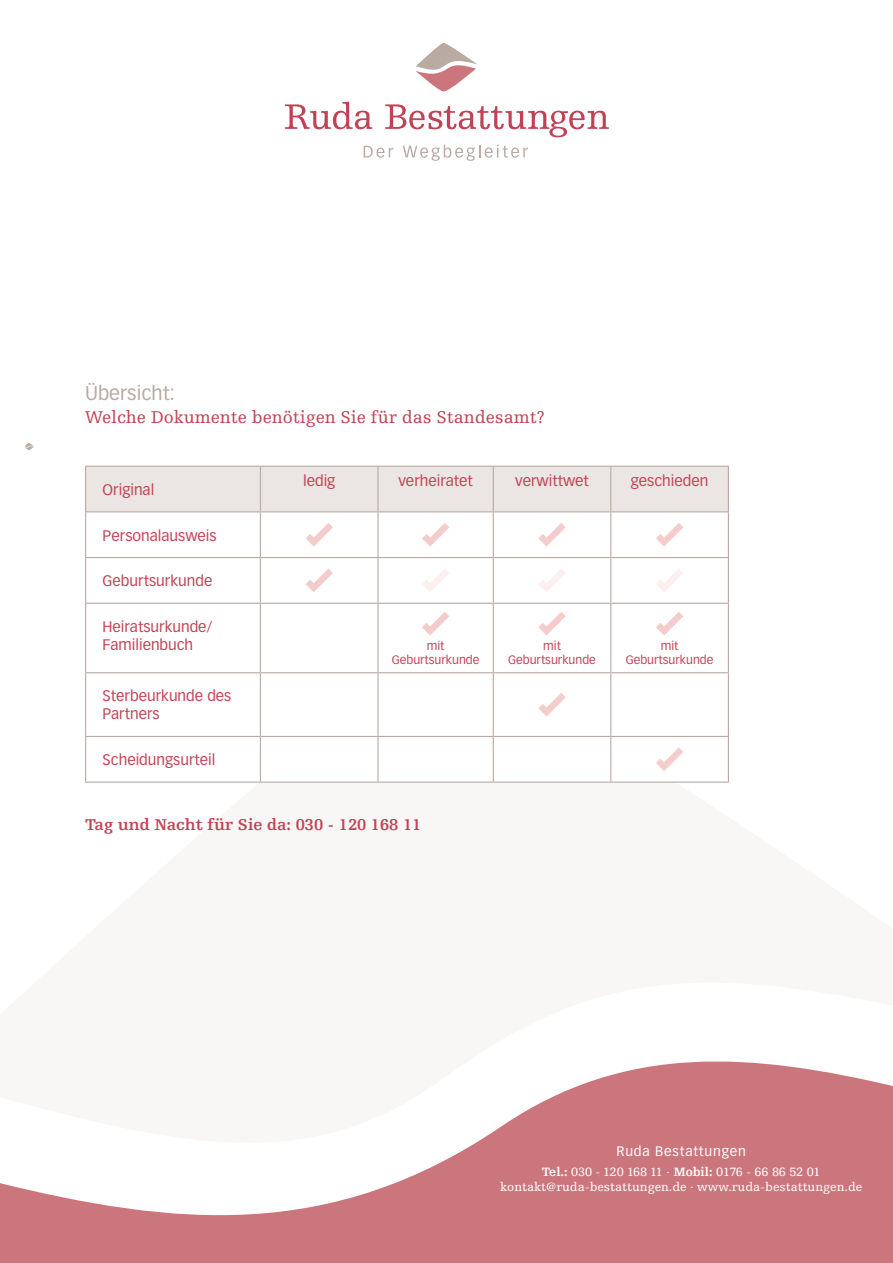
<style>
.page{position:relative;width:893px;height:1263px;background:#fff}
.page>*{position:absolute;margin:0;border:0;box-sizing:border-box;transform-origin:0 0}
.t1{font:19.5px "Vectora LT Std";color:#b9aaa2}
.t2{font:18px "Egyptienne F";color:#c14355}
.t3{font:700 16.5px "Egyptienne F";color:#c14355}
.t4{font:15px/18px "Vectora LT Std";color:#c14355}
.t5{font:13.5px "Vectora LT Std";letter-spacing:.06em;color:#fff}
.t6{font:12.75px/15px "Egyptienne F";color:#fff;text-align:center}
.t7{font:12px/14.4px "Vectora LT Std";color:#c14355;text-align:center}
.s1{font-weight:700}
</style>
<div class="page">
<svg style="left:25px;top:443px;width:9px;height:7px"></svg>
<svg style="left:0;top:1061px;width:893px;height:202px;fill:#cb767d"></svg>
<svg style="left:285px;top:102px;width:87px;height:27px"></svg>
<svg style="left:385px;top:104px;width:224px;height:33px"></svg>
<svg style="left:364px;top:146px;width:29px;height:12px"></svg>
<svg style="left:403px;top:145px;width:125px;height:16px"></svg>
<svg style="left:416px;top:43px;width:61px;height:49px"></svg>
<div style="left:86px;top:467px;width:642px;height:44px;background:#ebe6e3"></div>
<svg style="left:86px;top:512px;width:642px;height:269px"></svg>
<hr style="left:85px;top:466px;width:175px;height:1px;background:#b9aaa2">
<hr style="left:85px;top:467px;width:1px;height:44px;background:#b9aaa2">
<hr style="left:260px;top:466px;width:118px;height:1px;background:#b9aaa2">
<hr style="left:260px;top:467px;width:1px;height:44px;background:#b9aaa2">
<hr style="left:378px;top:466px;width:115px;height:1px;background:#b9aaa2">
<hr style="left:377px;top:467px;width:2px;height:44px;background:#b9aaa2">
<hr style="left:493px;top:466px;width:118px;height:1px;background:#b9aaa2">
<hr style="left:493px;top:467px;width:1px;height:44px;background:#b9aaa2">
<hr style="left:611px;top:466px;width:118px;height:1px;background:#b9aaa2">
<hr style="left:610px;top:467px;width:1px;height:44px;background:#b9aaa2">
<hr style="left:728px;top:467px;width:1px;height:44px;background:#b9aaa2">
<hr style="left:85px;top:511px;width:175px;height:1px;background:#b9aaa2">
<hr style="left:85px;top:512px;width:1px;height:45px;background:#b9aaa2">
<hr style="left:260px;top:511px;width:118px;height:1px;background:#b9aaa2">
<hr style="left:260px;top:512px;width:1px;height:45px;background:#b9aaa2">
<hr style="left:378px;top:511px;width:115px;height:1px;background:#b9aaa2">
<hr style="left:377px;top:512px;width:2px;height:45px;background:#b9aaa2">
<hr style="left:493px;top:511px;width:118px;height:1px;background:#b9aaa2">
<hr style="left:493px;top:512px;width:1px;height:45px;background:#b9aaa2">
<hr style="left:611px;top:511px;width:118px;height:1px;background:#b9aaa2">
<hr style="left:610px;top:512px;width:1px;height:45px;background:#b9aaa2">
<hr style="left:728px;top:512px;width:1px;height:45px;background:#b9aaa2">
<hr style="left:85px;top:557px;width:175px;height:1px;background:#b9aaa2">
<hr style="left:85px;top:558px;width:1px;height:45px;background:#b9aaa2">
<hr style="left:260px;top:557px;width:118px;height:1px;background:#b9aaa2">
<hr style="left:260px;top:558px;width:1px;height:45px;background:#b9aaa2">
<hr style="left:378px;top:557px;width:115px;height:1px;background:#b9aaa2">
<hr style="left:377px;top:558px;width:2px;height:45px;background:#b9aaa2">
<hr style="left:493px;top:557px;width:118px;height:1px;background:#b9aaa2">
<hr style="left:493px;top:558px;width:1px;height:45px;background:#b9aaa2">
<hr style="left:611px;top:557px;width:118px;height:1px;background:#b9aaa2">
<hr style="left:610px;top:558px;width:1px;height:45px;background:#b9aaa2">
<hr style="left:728px;top:558px;width:1px;height:45px;background:#b9aaa2">
<hr style="left:85px;top:603px;width:175px;height:1px;background:#b9aaa2">
<hr style="left:85px;top:604px;width:1px;height:68px;background:#b9aaa2">
<hr style="left:260px;top:603px;width:118px;height:1px;background:#b9aaa2">
<hr style="left:260px;top:604px;width:1px;height:68px;background:#b9aaa2">
<hr style="left:378px;top:603px;width:115px;height:1px;background:#b9aaa2">
<hr style="left:377px;top:604px;width:2px;height:68px;background:#b9aaa2">
<hr style="left:493px;top:603px;width:118px;height:1px;background:#b9aaa2">
<hr style="left:493px;top:604px;width:1px;height:68px;background:#b9aaa2">
<hr style="left:611px;top:603px;width:118px;height:1px;background:#b9aaa2">
<hr style="left:610px;top:604px;width:1px;height:68px;background:#b9aaa2">
<hr style="left:728px;top:604px;width:1px;height:68px;background:#b9aaa2">
<hr style="left:85px;top:672px;width:175px;height:1px;background:#b9aaa2">
<hr style="left:85px;top:673px;width:1px;height:63px;background:#b9aaa2">
<hr style="left:260px;top:672px;width:118px;height:1px;background:#b9aaa2">
<hr style="left:260px;top:673px;width:1px;height:63px;background:#b9aaa2">
<hr style="left:378px;top:672px;width:115px;height:1px;background:#b9aaa2">
<hr style="left:377px;top:673px;width:2px;height:63px;background:#b9aaa2">
<hr style="left:493px;top:672px;width:118px;height:1px;background:#b9aaa2">
<hr style="left:493px;top:673px;width:1px;height:63px;background:#b9aaa2">
<hr style="left:611px;top:672px;width:118px;height:1px;background:#b9aaa2">
<hr style="left:610px;top:673px;width:1px;height:63px;background:#b9aaa2">
<hr style="left:728px;top:673px;width:1px;height:63px;background:#b9aaa2">
<hr style="left:85px;top:736px;width:175px;height:1px;background:#b9aaa2">
<hr style="left:85px;top:737px;width:1px;height:44px;background:#b9aaa2">
<hr style="left:260px;top:736px;width:118px;height:1px;background:#b9aaa2">
<hr style="left:260px;top:737px;width:1px;height:44px;background:#b9aaa2">
<hr style="left:378px;top:736px;width:115px;height:1px;background:#b9aaa2">
<hr style="left:377px;top:737px;width:2px;height:44px;background:#b9aaa2">
<hr style="left:493px;top:736px;width:118px;height:1px;background:#b9aaa2">
<hr style="left:493px;top:737px;width:1px;height:44px;background:#b9aaa2">
<hr style="left:611px;top:736px;width:118px;height:1px;background:#b9aaa2">
<hr style="left:610px;top:737px;width:1px;height:44px;background:#b9aaa2">
<hr style="left:728px;top:737px;width:1px;height:44px;background:#b9aaa2">
<hr style="left:85px;top:781px;width:175px;height:2px;background:#b9aaa2">
<hr style="left:260px;top:781px;width:118px;height:2px;background:#b9aaa2">
<hr style="left:378px;top:781px;width:115px;height:2px;background:#b9aaa2">
<hr style="left:493px;top:781px;width:118px;height:2px;background:#b9aaa2">
<hr style="left:611px;top:781px;width:118px;height:2px;background:#b9aaa2">
<svg style="left:306px;top:523px;width:27px;height:24px"></svg>
<svg style="left:422px;top:523px;width:27px;height:24px"></svg>
<svg style="left:538px;top:523px;width:28px;height:24px"></svg>
<svg style="left:656px;top:523px;width:27px;height:24px"></svg>
<svg style="left:306px;top:568px;width:27px;height:24px"></svg>
<svg style="left:422px;top:568px;width:27px;height:24px"></svg>
<svg style="left:538px;top:568px;width:28px;height:24px"></svg>
<svg style="left:656px;top:568px;width:27px;height:24px"></svg>
<svg style="left:422px;top:612px;width:27px;height:23px"></svg>
<svg style="left:538px;top:612px;width:28px;height:23px"></svg>
<svg style="left:656px;top:612px;width:27px;height:23px"></svg>
<svg style="left:538px;top:693px;width:28px;height:23px"></svg>
<svg style="left:656px;top:747px;width:27px;height:24px"></svg>
<h1 class="t1" style="left:85px;top:382px;width:91px">Übersicht:</h1>
<p class="t2" style="left:85px;top:407px;width:461px">Welche Dokumente benötigen Sie für das Standesamt?</p>
<p class="t4" style="left:103px;top:481px;width:53px">Original</p>
<p class="t4" style="left:103px;top:526px;width:116px">Personalausweis</p>
<p class="t4" style="left:103px;top:572px;width:111px">Geburtsurkunde</p>
<p class="t4" style="left:103px;top:618px;width:111px">Heiratsurkunde/<br>Familienbuch</p>
<p class="t4" style="left:103px;top:687px;width:130px">Sterbeurkunde des<br>Partners</p>
<p class="t4" style="left:103px;top:751px;width:114px">Scheidungsurteil</p>
<p class="t4" style="left:303px;top:472px;width:34px">ledig</p>
<p class="t4" style="left:398px;top:472px;width:76px">verheiratet</p>
<p class="t4" style="left:515px;top:472px;width:75px">verwittwet</p>
<p class="t4" style="left:631px;top:472px;width:79px">geschieden</p>
<p class="t7" style="left:392px;top:638px;width:89px">mit<br>Geburtsurkunde</p>
<p class="t7" style="left:508px;top:638px;width:89px">mit<br>Geburtsurkunde</p>
<p class="t7" style="left:626px;top:638px;width:89px">mit<br>Geburtsurkunde</p>
<p class="t3" style="left:85px;top:815px;width:338px">Tag und Nacht für Sie da: 030 - 120 168 11</p>
<p class="t5" style="left:617px;top:1144px;width:131px">Ruda Bestattungen</p>
<p class="t6" style="left:500px;top:1164px;width:363px"><span class="s1">Tel.:</span> 030 - 120 168 11 · <span class="s1">Mobil:</span> 0176 - 66 86 52 01 kontakt@ruda-bestattungen.de · www.ruda-bestattungen.de</p>
</div>
